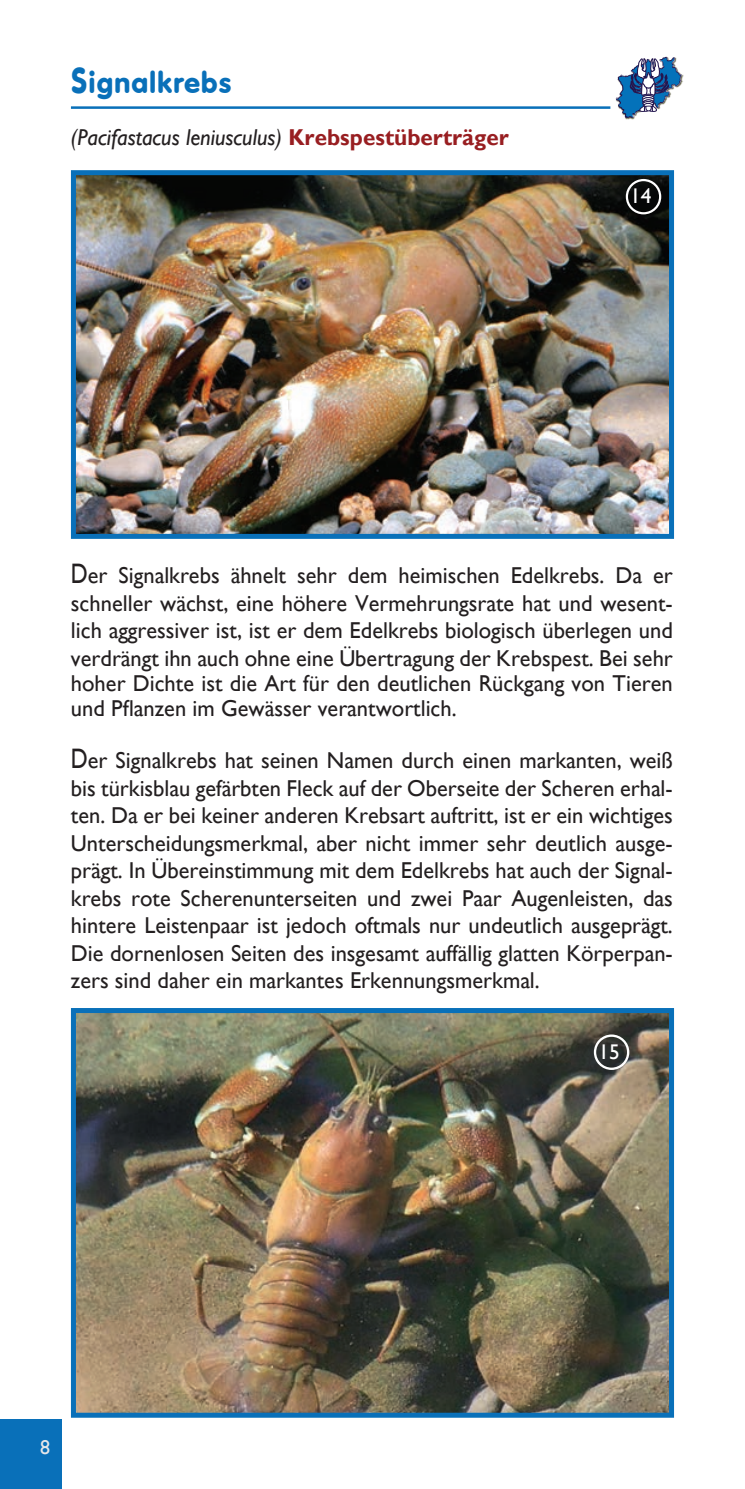
<style>
.page{position:relative;width:745px;height:1489px;background:#fff}
.page>*{position:absolute;margin:0;border:0;box-sizing:border-box;transform-origin:0 0}
.t1{font:30.5px "VAG Round";color:#0970b9}
.t2{font:23px/27.5px "Gill Sans";color:#231f20;text-align:justify}
.t3{font:italic 23px "Gill Sans";color:#231f20}
.t4{font:21.25px "Gill Sans";color:#fff}
.t5{font:20px "Gill Sans";color:#e6e7e9}
.s1{font-size:37.5px}
.s2{font-weight:700;font-style:normal;color:#981e21}
.s3{font-size:28px}
</style>
<div class="page">
<div style="left:0;top:1419px;width:61px;height:69px;background:#0970b9"></div>
<img style="left:625px;top:74px;width:58px;height:45px">
<svg style="left:615px;top:56px;width:66px;height:62px"></svg>
<img style="left:77px;top:176px;width:590px;height:357px">
<div style="left:71px;top:170px;width:602px;height:369px;border:5px solid #0970b9"></div>
<img style="left:77px;top:1013px;width:590px;height:398px">
<div style="left:71px;top:1007px;width:602px;height:410px;border:5px solid #0970b9"></div>
<hr style="left:71px;top:106px;width:539px;height:3px;background:#0970b9">
<div style="left:625px;top:179px;width:35px;height:35px;border:2px solid #fff;border-radius:50%"></div>
<div style="left:593px;top:1034px;width:36px;height:35px;border:2px solid #fff;border-radius:50%"></div>
<h1 class="t1" style="left:71px;top:65px;width:162px"><span class="s1">S</span>ignalkrebs</h1>
<p class="t3" style="left:71px;top:124px;width:439px">(Pacifastacus leniusculus) <span class="s2">Krebspestüberträger</span></p>
<p class="t4" style="left:629px;top:184px;width:23px">14</p>
<p class="t2" style="left:71px;top:561px;width:603px"><span class="s3">D</span>er Signalkrebs ähnelt sehr dem heimischen Edelkrebs. Da er schneller wächst, eine höhere Vermehrungsrate hat und wesent&shy;lich aggressiver ist, ist er dem Edelkrebs biologisch überlegen und verdrängt ihn auch ohne eine Übertragung der Krebspest. Bei sehr</p>
<p class="t2" style="left:71px;top:670px;width:603px;line-height:25px">hoher Dichte ist die Art für den deutlichen Rückgang von Tieren und Pflanzen im Gewässer verantwortlich.</p>
<p class="t2" style="left:71px;top:746px;width:603px"><span class="s3">D</span>er Signalkrebs hat seinen Namen durch einen markanten, weiß bis türkisblau gefärbten Fleck auf der Oberseite der Scheren erhal&shy;ten. Da er bei keiner anderen Krebsart auftritt, ist er ein wichtiges Unterscheidungsmerkmal, aber nicht immer sehr deutlich ausge&shy;prägt. In Übereinstimmung mit dem Edelkrebs hat auch der Signal&shy;krebs rote Scherenunterseiten und zwei Paar Augenleisten, das hintere Leistenpaar ist jedoch oftmals nur undeutlich ausgeprägt.<br>Die dornenlosen Seiten des insgesamt auffällig glatten Körperpan&shy;zers sind daher ein markantes Erkennungsmerkmal.</p>
<p class="t4" style="left:598px;top:1039px;width:23px">15</p>
<p class="t5" style="left:40px;top:1434px;width:11px">8</p>
</div>
